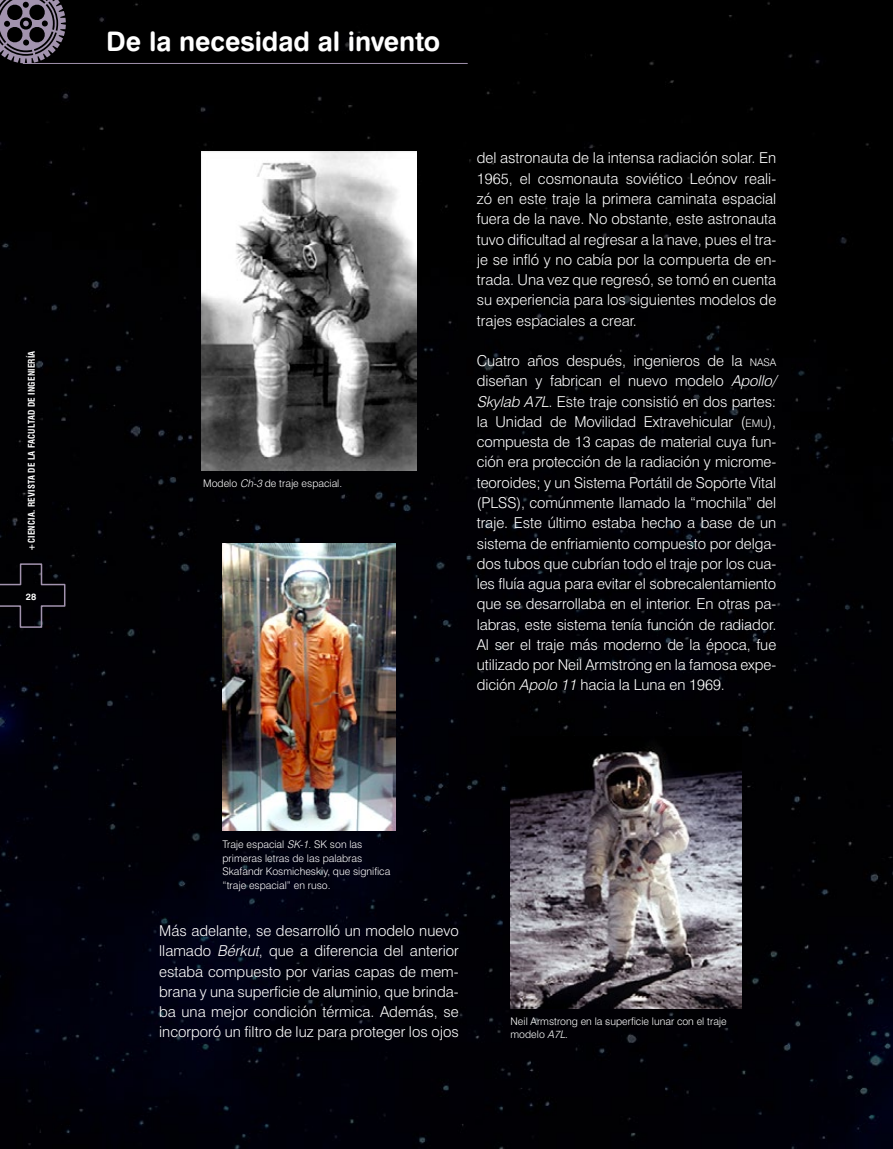
<style>
.page{position:relative;width:893px;height:1149px;background:#fff}
.page>*{position:absolute;margin:0;border:0;box-sizing:border-box;transform-origin:0 0}
.t1{font:27px "Swiss 721 BT Bold Rounded";letter-spacing:-.005em;color:#fff}
.t2{font:300 15px/20.2px "Swiss 721 BT";letter-spacing:-.005em;color:#fff;text-align:justify}
.t3{font:300 10.5px/13.5px "Swiss 721 BT";color:#fff}
.t4{font:9.15px "Swiss 721 BT Bold Rounded";color:#fff}
.t5{font:700 condensed 9px "Swiss 721 BT";letter-spacing:.02em;color:#fff}
.s1{font-style:italic}
.s2{font-size:10.5px}
</style>
<div class="page">
<img style="left:0;top:0;width:893px;height:1148px">
<img style="left:202px;top:151px;width:214px;height:319px">
<img style="left:223px;top:543px;width:172px;height:287px">
<img style="left:511px;top:736px;width:230px;height:272px">
<svg style="left:0;top:562px;width:66px;height:66px;background:#0e0c11"></svg>
<svg style="left:0;top:0;width:66px;height:63px;background:#564e5c"></svg>
<hr style="left:23px;top:63px;width:444px;height:1px;background:#a293ae">
<p class="t5" style="left:26px;top:550px;width:201px;rotate:-90deg">+CIENCIA. REVISTA DE LA FACULTAD DE INGENIERÍA</p>
<p class="t4" style="left:26px;top:590px;width:12px">28</p>
<h1 class="t1" style="left:106px;top:24px;width:336px">De la necesidad al invento</h1>
<p class="t3" style="left:203px;top:476px;width:141px">Modelo <span class="s1">Ch-3</span> de traje espacial.</p>
<p class="t2" style="left:477px;top:148px;width:301px">del astronauta de la intensa radiación solar. En 1965, el cosmonauta soviético Leónov reali&shy;zó en este traje la primera caminata espacial fuera de la nave. No obstante, este astronauta tuvo dificultad al regresar a la nave, pues el tra&shy;je se infló y no cabía por la compuerta de en&shy;trada. Una vez que regresó, se tomó en cuenta su experiencia para los siguientes modelos de trajes espaciales a crear.</p>
<p class="t2" style="left:477px;top:350px;width:305px;text-align:left">Cuatro años después, ingenieros de la <span class="s2">NASA </span>diseñan y fabrican el nuevo modelo <span class="s1">Apollo/ Skylab A7L</span>. Este traje consistió en dos partes: la Unidad de Movilidad Extravehicular (<span class="s2">EMU</span>), compuesta de 13 capas de material cuya fun&shy;ción era protección de la radiación y microme&shy;teoroides; y un Sistema Portátil de Soporte Vital (PLSS), comúnmente llamado la “mochila” del traje. Este último estaba hecho a base de un sistema de enfriamiento compuesto por delga&shy;dos tubos que cubrían todo el traje por los cua&shy;les fluía agua para evitar el sobrecalentamiento que se desarrollaba en el interior. En otras pa&shy;labras, este sistema tenía función de radiador.<br>Al ser el traje más moderno de la época, fue utilizado por Neil Armstrong en la famosa expe&shy;dición <span class="s1">Apolo 11</span> hacia la Luna en 1969.</p>
<p class="t3" style="left:223px;top:837px;width:169px">Traje espacial <span class="s1">SK-1</span>. SK son las primeras letras de las palabras<br>Skafandr Kosmicheskiy, que significa “traje espacial” en ruso.</p>
<p class="t2" style="left:159px;top:920px;width:301px">Más adelante, se desarrolló un modelo nuevo llamado <span class="s1">Bérkut</span>, que a diferencia del anterior estaba compuesto por varias capas de mem&shy;brana y una superficie de aluminio, que brinda&shy;ba una mejor condición térmica. Además, se incorporó un filtro de luz para proteger los ojos</p>
<p class="t3" style="left:511px;top:1013px;width:218px">Neil Armstrong en la superficie lunar con el traje modelo <span class="s1">A7L</span>.</p>
</div>
